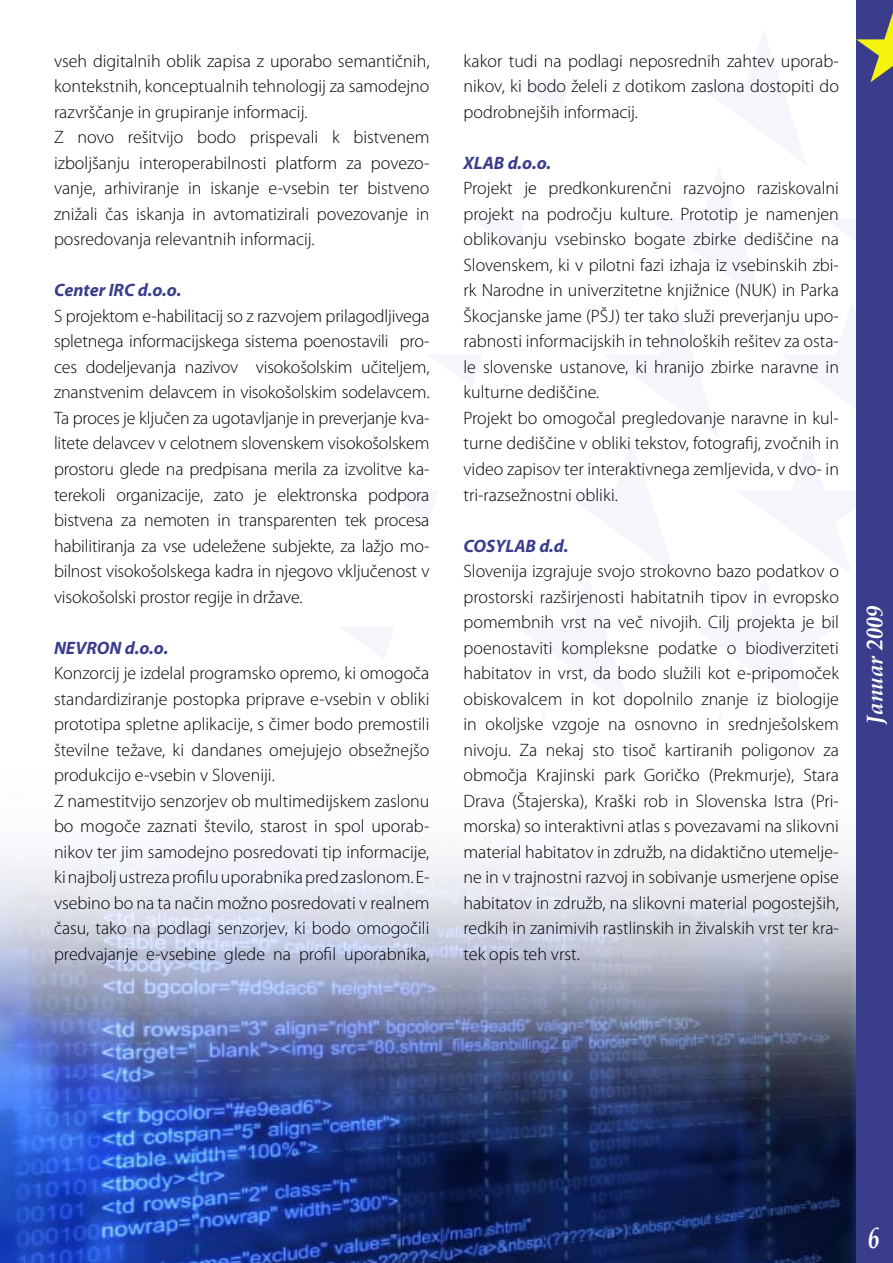
<style>
.page{position:relative;width:893px;height:1263px;background:#fff}
.page>*{position:absolute;margin:0;border:0;box-sizing:border-box;transform-origin:0 0}
.t1{font:italic 700 29.25px "Book Antiqua";color:#fff;scale:.77 1}
.t2{font:italic 700 22.5px "Book Antiqua";color:#fff}
.Paragraph_Style_5{font:300 18px/25.5px "Myriad Pro";color:#000;text-align:justify}
.Paragraph_Style_5-2{font:italic 700 18px "Myriad Pro";color:#3a3d8c}
</style>
<div class="page">
<div style="left:856px;top:12px;width:37px;height:1244px;background:#3a3d8c"></div>
<img style="left:0;top:844px;width:856px;height:419px">
<p class="Paragraph_Style_5" style="left:54px;top:48px;width:377px">vseh digitalnih oblik zapisa z uporabo semantičnih, kontekstnih, konceptualnih tehnologij za samodejno razvrščanje in grupiranje informacij.</p>
<p class="Paragraph_Style_5" style="left:54px;top:125px;width:377px">Z novo rešitvijo bodo prispevali k bistvenem izboljšanju interoperabilnosti platform za povezo&shy;vanje, arhiviranje in iskanje e-vsebin ter bistveno znižali čas iskanja in avtomatizirali povezovanje in posredovanja relevantnih informacij.</p>
<p class="Paragraph_Style_5-2" style="left:54px;top:280px;width:129px">Center IRC d.o.o.</p>
<p class="Paragraph_Style_5" style="left:54px;top:303px;width:377px">S projektom e-habilitacij so z razvojem prilagodljivega spletnega informacijskega sistema poenostavili pro&shy;ces dodeljevanja nazivov visokošolskim učiteljem, znanstvenim delavcem in visokošolskim sodelavcem.<br>Ta proces je ključen za ugotavljanje in preverjanje kva&shy;litete delavcev v celotnem slovenskem visokošolskem prostoru glede na predpisana merila za izvolitve ka&shy;terekoli organizacije, zato je elektronska podpora bistvena za nemoten in transparenten tek procesa habilitiranja za vse udeležene subjekte, za lažjo mo&shy;bilnost visokošolskega kadra in njegovo vključenost v visokošolski prostor regije in države.</p>
<p class="Paragraph_Style_5-2" style="left:54px;top:638px;width:116px">NEVRON d.o.o.</p>
<p class="Paragraph_Style_5" style="left:54px;top:661px;width:377px">Konzorcij je izdelal programsko opremo, ki omogoča standardiziranje postopka priprave e-vsebin v obliki prototipa spletne aplikacije, s čimer bodo premostili številne težave, ki dandanes omejujejo obsežnejšo produkcijo e-vsebin v Sloveniji.</p>
<p class="Paragraph_Style_5" style="left:54px;top:788px;width:377px">Z namestitvijo senzorjev ob multimedijskem zaslonu bo mogoče zaznati število, starost in spol uporab&shy;nikov ter jim samodejno posredovati tip informacije, ki najbolj ustreza profilu uporabnika pred zaslonom. E&shy;vsebino bo na ta način možno posredovati v realnem času, tako na podlagi senzorjev, ki bodo omogočili predvajanje e-vsebine glede na profil uporabnika,</p>
<p class="Paragraph_Style_5" style="left:463px;top:48px;width:377px">kakor tudi na podlagi neposrednih zahtev uporab&shy;nikov, ki bodo želeli z dotikom zaslona dostopiti do podrobnejših informacij.</p>
<p class="Paragraph_Style_5-2" style="left:463px;top:153px;width:89px">XLAB d.o.o.</p>
<p class="Paragraph_Style_5" style="left:463px;top:176px;width:377px">Projekt je predkonkurenčni razvojno raziskovalni projekt na področju kulture. Prototip je namenjen oblikovanju vsebinsko bogate zbirke dediščine na Slovenskem, ki v pilotni fazi izhaja iz vsebinskih zbi&shy;rk Narodne in univerzitetne knjižnice (NUK) in Parka Škocjanske jame (PŠJ) ter tako služi preverjanju upo&shy;rabnosti informacijskih in tehnoloških rešitev za osta&shy;le slovenske ustanove, ki hranijo zbirke naravne in kulturne dediščine.</p>
<p class="Paragraph_Style_5" style="left:463px;top:405px;width:377px">Projekt bo omogočal pregledovanje naravne in kul&shy;turne dediščine v obliki tekstov, fotografij, zvočnih in video zapisov ter interaktivnega zemljevida, v dvo- in tri-razsežnostni obliki.</p>
<p class="Paragraph_Style_5-2" style="left:463px;top:535px;width:106px">COSYLAB d.d.</p>
<p class="Paragraph_Style_5" style="left:463px;top:559px;width:377px">Slovenija izgrajuje svojo strokovno bazo podatkov o prostorski razširjenosti habitatnih tipov in evropsko pomembnih vrst na več nivojih. Cilj projekta je bil poenostaviti kompleksne podatke o biodiverziteti habitatov in vrst, da bodo služili kot e-pripomoček obiskovalcem in kot dopolnilo znanje iz biologije in okoljske vzgoje na osnovno in srednješolskem nivoju. Za nekaj sto tisoč kartiranih poligonov za območja Krajinski park Goričko (Prekmurje), Stara Drava (Štajerska), Kraški rob in Slovenska Istra (Pri&shy;morska) so interaktivni atlas s povezavami na slikovni material habitatov in združb, na didaktično utemelje&shy;ne in v trajnostni razvoj in sobivanje usmerjene opise habitatov in združb, na slikovni material pogostejših, redkih in zanimivih rastlinskih in živalskih vrst ter kra&shy;tek opis teh vrst.</p>
<p class="t2" style="left:859px;top:724px;width:120px;rotate:-90deg">Januar 2009</p>
<h1 class="t1" style="left:868px;top:1218px;width:16px">6</h1>
</div>
